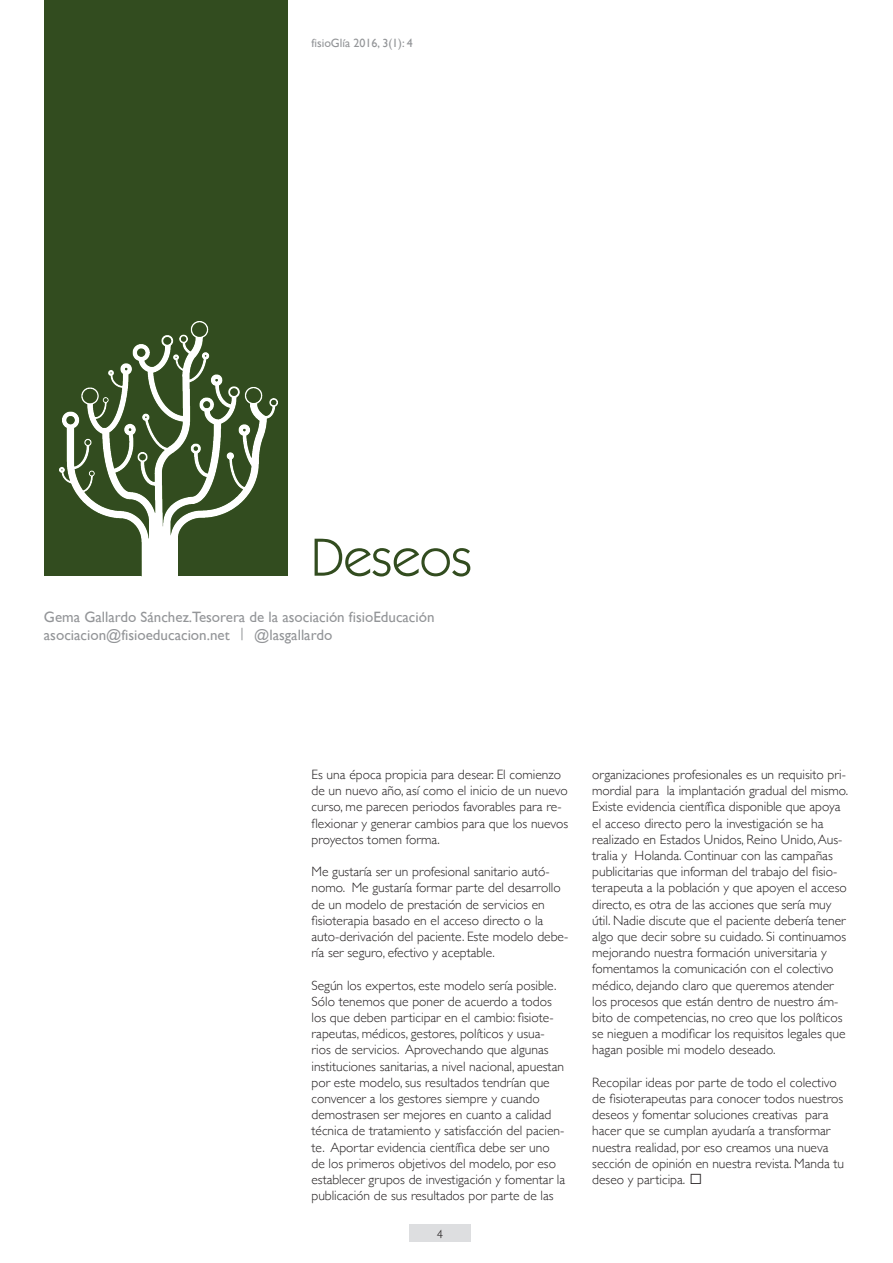
<style>
.page{position:relative;width:893px;height:1263px;background:#fff}
.page>*{position:absolute;margin:0;border:0;box-sizing:border-box;transform-origin:0 0}
.t1{font:54px "Kabel IT Cby BT";color:#324c1f}
.t2{font:15px "Gill Sans";color:#939598}
.t3{font:300 13.5px/16.2px "Gill Sans";color:#231f20}
.t4{font:12px "Gill Sans";color:#939598}
.t5{font:12px "Kabel IT Cby BT";color:#231f20}
.s1{font-weight:400}
</style>
<div class="page">
<div style="left:409px;top:1224px;width:62px;height:18px;background:#dddee0"></div>
<div style="left:44px;top:0;width:244px;height:576px;background:#324c1f"></div>
<img style="left:60px;top:322px;width:218px;height:254px">
<p class="t4" style="left:311px;top:36px;width:103px">fisioGlía 2016, 3(1): 4</p>
<p class="t1" style="left:311px;top:524px;width:162px">Deseos</p>
<p class="t2" style="left:44px;top:609px;width:392px">Gema Gallardo Sánchez.Tesorera de la asociación fisioEducación</p>
<p class="t2" style="left:44px;top:627px;width:290px">asociacion@fisioeducacion.net | @lasgallardo</p>
<p class="t3" style="left:311px;top:766px;width:258px">Es una época propicia para desear. El comienzo de un nuevo año, así como el inicio de un nuevo curso, me parecen periodos favorables para re&shy;flexionar y generar cambios para que los nuevos proyectos tomen forma.</p>
<p class="t3" style="left:311px;top:863px;width:258px">Me gustaría ser un profesional sanitario autó&shy;nomo. Me gustaría formar parte del desarrollo de un modelo de prestación de servicios en fisioterapia basado en el acceso directo o la auto-derivación del paciente. Este modelo debe&shy;ría ser seguro, efectivo y aceptable.</p>
<p class="t3" style="left:311px;top:976px;width:255px">Según los expertos, este modelo sería posible.<br>Sólo tenemos que poner de acuerdo a todos los que deben participar en el cambio: fisiote&shy;rapeutas, médicos, gestores, políticos y usua&shy;rios de servicios. Aprovechando que algunas instituciones sanitarias, a nivel nacional, apuestan por este modelo, sus resultados tendrían que convencer a los gestores siempre y cuando demostrasen ser mejores en cuanto a calidad técnica de tratamiento y satisfacción del pacien&shy;te. Aportar evidencia científica debe ser uno de los primeros objetivos del modelo, por eso establecer grupos de investigación y fomentar la publicación de sus resultados por parte de las</p>
<p class="t5" style="left:437px;top:1226px;width:8px">4</p>
<p class="t3" style="left:592px;top:766px;width:258px">organizaciones profesionales es un requisito pri&shy;mordial para la implantación gradual del mismo.<br>Existe evidencia científica disponible que apoya el acceso directo pero la investigación se ha realizado en Estados Unidos, Reino Unido, Aus&shy;tralia y Holanda. Continuar con las campañas publicitarias que informan del trabajo del fisio&shy;terapeuta a la población y que apoyen el acceso directo, es otra de las acciones que sería muy útil. Nadie discute que el paciente debería tener algo que decir sobre su cuidado. Si continuamos mejorando nuestra formación universitaria y fomentamos la comunicación con el colectivo médico, dejando claro que queremos atender los procesos que están dentro de nuestro ám&shy;bito de competencias, no creo que los políticos se nieguen a modificar los requisitos legales que hagan posible mi modelo deseado.</p>
<p class="t3" style="left:592px;top:1074px;width:253px">Recopilar ideas por parte de todo el colectivo de fisioterapeutas para conocer todos nuestros deseos y fomentar soluciones creativas para hacer que se cumplan ayudaría a transformar nuestra realidad, por eso creamos una nueva sección de opinión en nuestra revista. Manda tu deseo y participa. <span class="s1">·</span></p>
</div>
